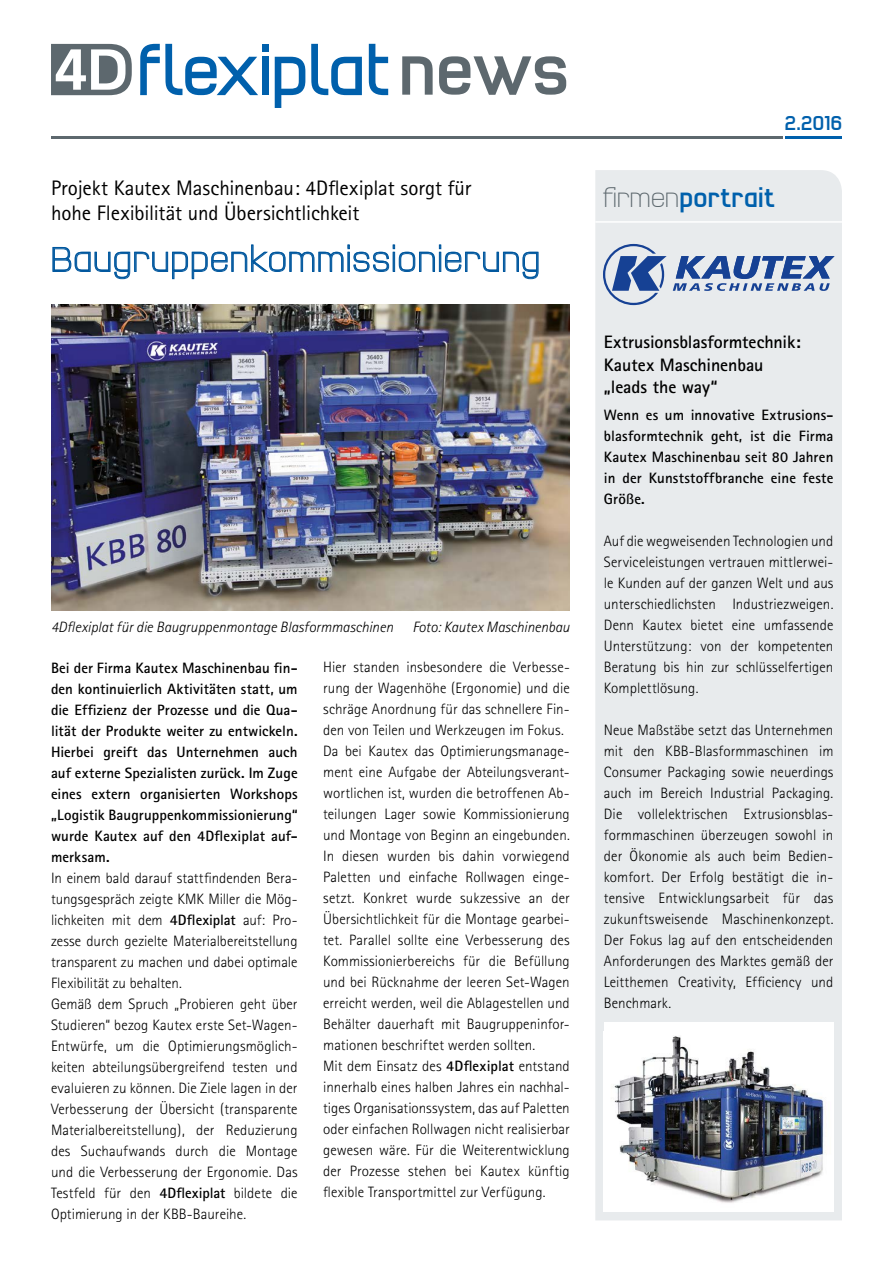
<style>
.page{position:relative;width:893px;height:1263px;background:#fff}
.page>*{position:absolute;margin:0;border:0;box-sizing:border-box;transform-origin:0 0}
.t1{font:200 36px "Q Type Comp";letter-spacing:.04em;color:#00579e}
.t2{font:27px "Q Type OT Comp";letter-spacing:.015em;color:#0060ac}
.t3{font:21px/25.5px "Rotis Sans Serif";letter-spacing:-.005em;color:#000}
.t4{font:21px "Q Type OT Comp";color:#0060ac}
.t5{font:700 18px/22.5px "Rotis Sans Serif";letter-spacing:-.005em;color:#000}
.t6{font:300 15px/21px "Rotis Sans Serif";color:#000}
.t7{font:700 15px/21px "Rotis Sans Serif";letter-spacing:.005em;color:#000;text-align:justify}
.t8{font:italic 300 15px "Rotis Sans Serif";letter-spacing:-.005em;color:#000}
.s1{font-weight:700}
.s2{font-family:"Q Type Comp";font-weight:200;color:#5d686e}
</style>
<div class="page">
<img style="left:51px;top:304px;width:519px;height:307px">
<div style="left:595px;top:170px;width:247px;height:1050px;background:#e8ebed"></div>
<hr style="left:51px;top:136px;width:731px;height:3px;background:#5d686e">
<svg style="left:53px;top:245px;width:485px;height:34px"></svg>
<div style="left:262px;top:44px;width:6px;height:7px;background:#0060ac"></div>
<div style="left:262px;top:57px;width:6px;height:38px;background:#0060ac"></div>
<svg style="left:140px;top:44px;width:118px;height:51px"></svg>
<svg style="left:275px;top:57px;width:30px;height:51px"></svg>
<svg style="left:369px;top:44px;width:19px;height:51px"></svg>
<svg style="left:311px;top:44px;width:51px;height:51px"></svg>
<svg style="left:51px;top:44px;width:81px;height:51px"></svg>
<svg style="left:402px;top:56px;width:164px;height:39px"></svg>
<hr style="left:595px;top:221px;width:247px;height:2px;background:#fff">
<div style="left:604px;top:1022px;width:229px;height:189px;background:#fff"></div>
<img style="left:614px;top:1036px;width:212px;height:167px">
<hr style="left:786px;top:136px;width:56px;height:3px;background:#0060ac">
<svg style="left:673px;top:256px;width:161px;height:35px;background:#899ec4"></svg>
<svg style="left:603px;top:244px;width:64px;height:61px;background:#94a7c9"></svg>
<h3 class="t3" style="left:51px;top:175px;width:422px">Projekt Kautex Maschinenbau: 4Dflexiplat sorgt für hohe Flexibilität und Übersichtlichkeit</h3>
<h1 class="t1" style="left:51px;top:238px;width:490px">Baugruppenkommissionierung</h1>
<p class="t8" style="left:51px;top:619px;width:344px">4Dflexiplat für die Baugruppenmontage Blasformmaschinen</p>
<p class="t8" style="left:412px;top:619px;width:159px">Foto: Kautex Maschinenbau</p>
<p class="t7" style="left:51px;top:657px;width:248px">Bei der Firma Kautex Maschinenbau fin&shy;den kontinuierlich Aktivitäten statt, um die Effizienz der Prozesse und die Qua&shy;lität der Produkte weiter zu entwickeln.<br>Hierbei greift das Unternehmen auch auf externe Spezialisten zurück. Im Zuge eines extern organisierten Workshops „Logistik Baugruppenkommissionierung“ wurde Kautex auf den 4Dflexiplat auf&shy;merksam.</p>
<p class="t6" style="left:51px;top:867px;width:248px">In einem bald darauf stattfindenden Bera&shy;tungsgespräch zeigte KMK Miller die Mög&shy;lichkeiten mit dem <span class="s1">4Dflexiplat</span> auf: Pro&shy;zesse durch gezielte Materialbereitstellung transparent zu machen und dabei optimale Flexibilität zu behalten.<br>Gemäß dem Spruch „Probieren geht über Studieren“ bezog Kautex erste Set-Wagen-Entwürfe, um die Optimierungsmöglich&shy;keiten abteilungsübergreifend testen und evaluieren zu können. Die Ziele lagen in der Verbesserung der Übersicht (transparente Materialbereitstellung), der Reduzierung des Suchaufwands durch die Montage und die Verbesserung der Ergonomie. Das Testfeld für den <span class="s1">4Dflexiplat</span> bildete die Optimierung in der KBB-Baureihe.</p>
<p class="t6" style="left:323px;top:657px;width:248px">Hier standen insbesondere die Verbesse&shy;rung der Wagenhöhe (Ergonomie) und die schräge Anordnung für das schnellere Fin&shy;den von Teilen und Werkzeugen im Fokus.<br>Da bei Kautex das Optimierungsmanage&shy;ment eine Aufgabe der Abteilungsverant&shy;wortlichen ist, wurden die betroffenen Ab&shy;teilungen Lager sowie Kommissionierung und Montage von Beginn an eingebunden.<br>In diesen wurden bis dahin vorwiegend Paletten und einfache Rollwagen einge&shy;setzt. Konkret wurde sukzessive an der Übersichtlichkeit für die Montage gearbei&shy;tet. Parallel sollte eine Verbesserung des Kommissionierbereichs für die Befüllung und bei Rücknahme der leeren Set-Wagen erreicht werden, weil die Ablagestellen und Behälter dauerhaft mit Baugruppeninfor&shy;mationen beschriftet werden sollten.<br>Mit dem Einsatz des <span class="s1">4Dflexiplat</span> entstand innerhalb eines halben Jahres ein nachhal&shy;tiges Organisationssystem, das auf Paletten oder einfachen Rollwagen nicht realisierbar gewesen wäre. Für die Weiterentwicklung der Prozesse stehen bei Kautex künftig flexible Transportmittel zur Verfügung.</p>
<h3 class="t4" style="left:785px;top:110px;width:59px">2.2016</h3>
<h2 class="t2" style="left:603px;top:181px;width:173px"><span class="s2">firmen</span>portrait</h2>
<p class="t5" style="left:604px;top:330px;width:199px">Extrusionsblasformtechnik:<br>Kautex Maschinenbau „leads the way“</p>
<p class="t7" style="left:604px;top:404px;width:231px">Wenn es um innovative Extrusions&shy;blasformtechnik geht, ist die Firma Kautex Maschinenbau seit 80 Jahren in der Kunststoffbranche eine feste Größe.</p>
<p class="t6" style="left:604px;top:530px;width:231px;text-align:justify">Auf die wegweisenden Technologien und Serviceleistungen vertrauen mittlerwei&shy;le Kunden auf der ganzen Welt und aus unterschiedlichsten Industriezweigen.<br>Denn Kautex bietet eine umfassende Unterstützung: von der kompetenten Beratung bis hin zur schlüsselfertigen Komplettlösung.</p>
<p class="t6" style="left:604px;top:719px;width:231px;text-align:justify">Neue Maßstäbe setzt das Unternehmen mit den KBB-Blasformmaschinen im Consumer Packaging sowie neuerdings auch im Bereich Industrial Packaging.<br>Die vollelektrischen Extrusionsblas&shy;formmaschinen überzeugen sowohl in der Ökonomie als auch beim Bedien&shy;komfort. Der Erfolg bestätigt die in&shy;tensive Entwicklungsarbeit für das zukunftsweisende Maschinenkonzept.<br>Der Fokus lag auf den entscheidenden Anforderungen des Marktes gemäß der Leitthemen Creativity, Efficiency und Benchmark.</p>
</div>
